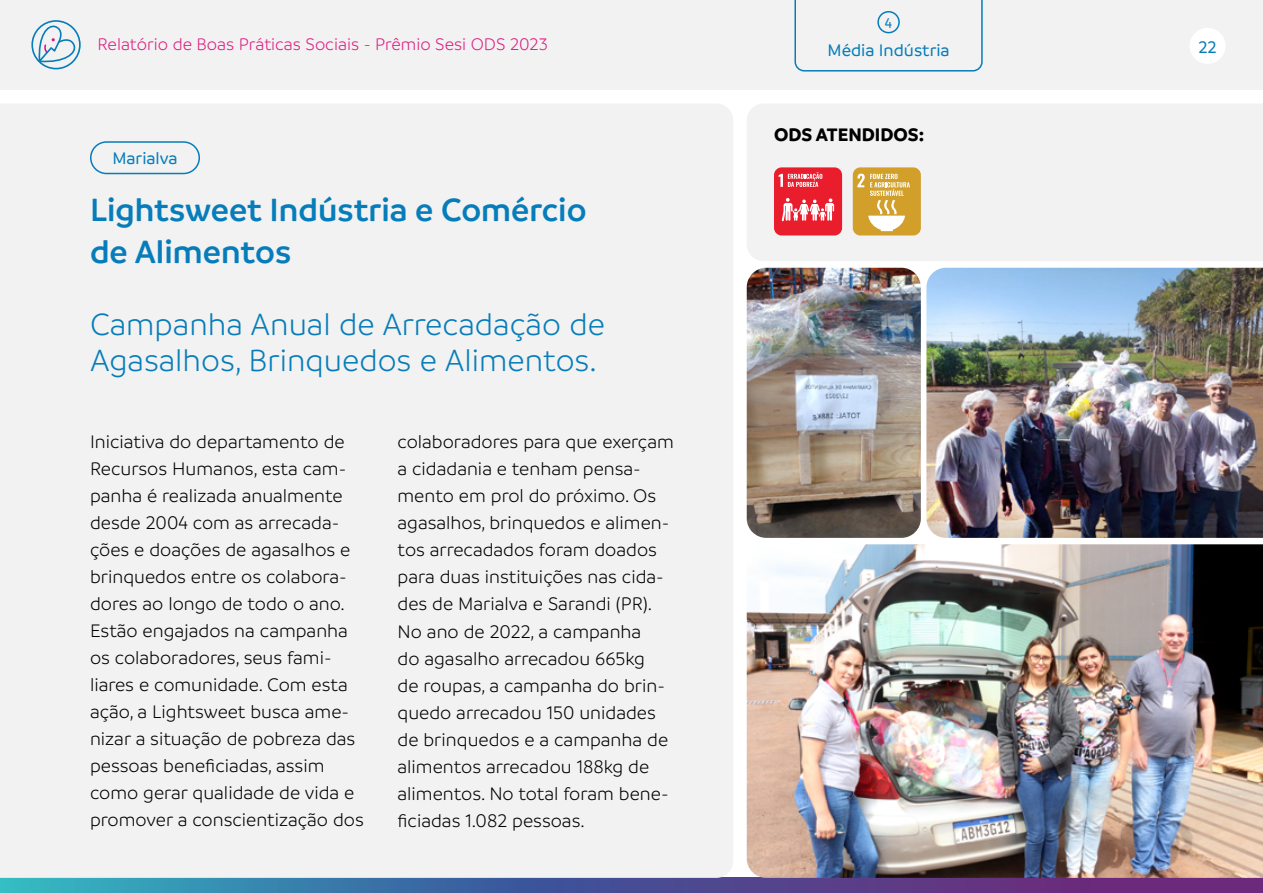
<style>
.page{position:relative;width:1263px;height:893px;background:#fff}
.page>*{position:absolute;margin:0;border:0;box-sizing:border-box;transform-origin:0 0}
.t1{font:600 34.5px/42px "Branding";color:#067dba}
.t2{font:300 33px/36px "Branding";color:#067dba}
.t3{font:300 19.5px/27px "Branding";color:#000}
.t4{font:700 19.5px "Branding";color:#000}
.t5{font:300 18px "Branding";color:#df1a82}
.t6{font:500 18px "Branding";color:#067dba}
.t7{font:500 15px "Branding";color:#067dba}
</style>
<div class="page">
<div style="left:0;top:0;width:1263px;height:90px;background:#f2f2f2"></div>
<div style="left:31px;top:20px;width:50px;height:49px;border:2px solid #067dba;border-radius:50%"></div>
<svg style="left:37px;top:24px;width:40px;height:39px"></svg>
<div style="left:1189px;top:28px;width:36px;height:36px;background:#fff;border-radius:50%"></div>
<svg style="left:0;top:878px;width:1263px;height:15px;background:#4b5b97"></svg>
<div style="left:0;top:104px;width:733px;height:774px;background:#f2f2f2"></div>
<div style="left:747px;top:104px;width:516px;height:157px;background:#f2f2f2"></div>
<div style="left:774px;top:167px;width:68px;height:68px;background:#ea1d2d;border-radius:8px"></div>
<svg style="left:781px;top:198px;width:53px;height:24px"></svg>
<svg style="left:779px;top:172px;width:43px;height:15px"></svg>
<div style="left:853px;top:167px;width:68px;height:68px;background:#d19f2a;border-radius:8px"></div>
<svg style="left:857px;top:174px;width:53px;height:57px"></svg>
<div style="left:90px;top:195px;width:534px;height:190px;background:#f2f2f2"></div>
<div style="left:90px;top:141px;width:110px;height:33px;border:2px solid #067dba;border-radius:16px"></div>
<svg style="left:794px;top:0;width:189px;height:72px"></svg>
<div style="left:877px;top:11px;width:23px;height:22px;border:2px solid #067dba;border-radius:50%"></div>
<img style="left:747px;top:268px;width:174px;height:270px">
<img style="left:926px;top:268px;width:337px;height:270px">
<img style="left:747px;top:544px;width:516px;height:334px">
<p class="t7" style="left:885px;top:15px;width:9px">4</p>
<p class="t5" style="left:98px;top:35px;width:452px">Relatório de Boas Práticas Sociais - Prêmio Sesi ODS 2023</p>
<p class="t6" style="left:1198px;top:38px;width:20px">22</p>
<p class="t6" style="left:827px;top:41px;width:124px">Média Indústria</p>
<p class="t6" style="left:112px;top:148px;width:67px">Marialva</p>
<h1 class="t1" style="left:90px;top:189px;width:498px">Lightsweet Indústria e Comércio de Alimentos</h1>
<h2 class="t2" style="left:90px;top:307px;width:516px">Campanha Anual de Arrecadação de<br>Agasalhos, Brinquedos e Alimentos.</h2>
<p class="t3" style="left:90px;top:429px;width:275px">Iniciativa do departamento de<br>Recursos Humanos, esta cam&shy;panha é realizada anualmente desde 2004 com as arrecada&shy;ções e doações de agasalhos e brinquedos entre os colabora&shy;dores ao longo de todo o ano.<br>Estão engajados na campanha os colaboradores, seus fami&shy;liares e comunidade. Com esta ação, a Lightsweet busca ame&shy;nizar a situação de pobreza das pessoas beneficiadas, assim como gerar qualidade de vida e promover a conscientização dos</p>
<p class="t3" style="left:397px;top:429px;width:278px">colaboradores para que exerçam a cidadania e tenham pensa&shy;mento em prol do próximo. Os agasalhos, brinquedos e alimen&shy;tos arrecadados foram doados para duas instituições nas cida&shy;des de Marialva e Sarandi (PR).<br>No ano de 2022, a campanha<br>do agasalho arrecadou 665kg<br>de roupas, a campanha do brin&shy;quedo arrecadou 150 unidades de brinquedos e a campanha de alimentos arrecadou 188kg de alimentos. No total foram bene&shy;ficiadas 1.082 pessoas.</p>
<p class="t4" style="left:774px;top:124px;width:152px">ODS ATENDIDOS:</p>
</div>
